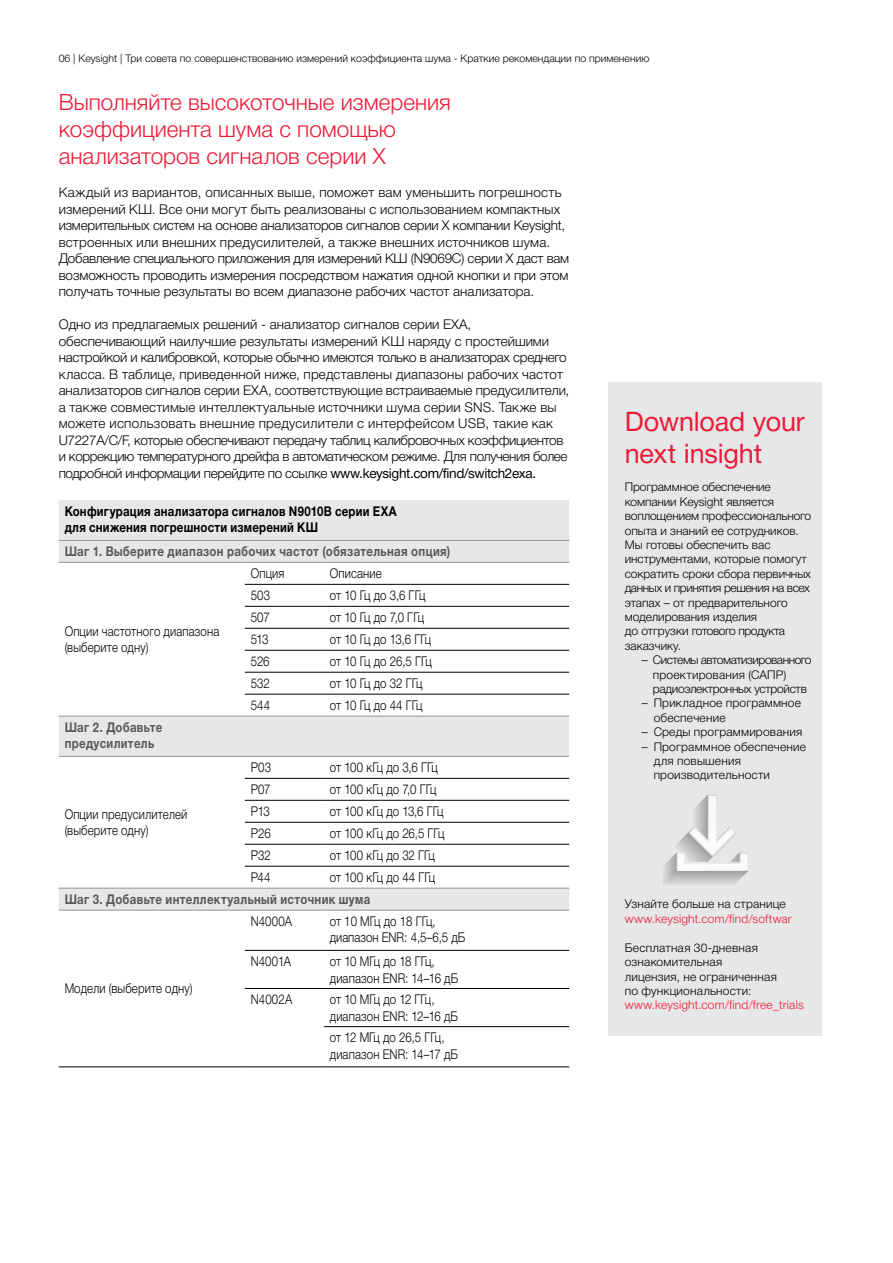
<style>
.page{position:relative;width:893px;height:1263px;background:#fff}
.page>*{position:absolute;margin:0;border:0;box-sizing:border-box;transform-origin:0 0}
.t1{font:27px/31.5px "Helvetica Neue Cyr";letter-spacing:-.005em;color:#ed1b37}
.t2{font:300 22.5px/27px "Helvetica Neue Cyr";color:#ed1b37}
.t3{font:300 13.5px/16.5px "Helvetica Neue Cyr";color:#000}
.t4{font:300 13.5px/16.5px "Helvetica Neue Cyr";color:#000;scale:.85 1}
.t5{font:700 13.5px/16.5px "Helvetica Neue Cyr";letter-spacing:.03em;color:#58595b;scale:.85 1}
.t6{font:700 13.5px/16.5px "Helvetica Neue Cyr";letter-spacing:.02em;color:#000;scale:.85 1}
.t7{font:300 13.5px "Helvetica Neue Cyr";letter-spacing:-.025em;color:#000;scale:.85 1}
.t8{font:300 13.5px "Helvetica Neue Cyr";letter-spacing:-.05em;color:#000;scale:.85 1}
.t9{font:300 12px/14.4px "Helvetica Neue Cyr";color:#000}
.t10{font:300 12px/14.4px "Helvetica Neue Cyr";letter-spacing:-.025em;color:#000}
.t11{font:300 12px "Helvetica Neue Cyr";letter-spacing:.015em;color:#ed1b37}
.t12{font:300 10.5px "Helvetica Neue Cyr";color:#000}
.s1{font-weight:400}
</style>
<div class="page">
<div style="left:608px;top:382px;width:213px;height:654px;background:#e6e7e8"></div>
<svg style="left:664px;top:795px;width:84px;height:89px"></svg>
<svg style="left:59px;top:500px;width:510px;height:410px"></svg>
<hr style="left:245px;top:584px;width:79px;height:1px;background:#000">
<hr style="left:324px;top:584px;width:245px;height:1px;background:#000">
<hr style="left:245px;top:606px;width:79px;height:1px;background:#000">
<hr style="left:324px;top:606px;width:245px;height:1px;background:#000">
<hr style="left:245px;top:628px;width:79px;height:1px;background:#000">
<hr style="left:324px;top:628px;width:245px;height:1px;background:#000">
<hr style="left:245px;top:650px;width:79px;height:1px;background:#000">
<hr style="left:324px;top:650px;width:245px;height:1px;background:#000">
<hr style="left:245px;top:672px;width:79px;height:1px;background:#000">
<hr style="left:324px;top:672px;width:245px;height:1px;background:#000">
<hr style="left:245px;top:694px;width:79px;height:1px;background:#000">
<hr style="left:324px;top:694px;width:245px;height:1px;background:#000">
<hr style="left:245px;top:778px;width:79px;height:1px;background:#000">
<hr style="left:324px;top:778px;width:245px;height:1px;background:#000">
<hr style="left:245px;top:800px;width:79px;height:1px;background:#000">
<hr style="left:324px;top:800px;width:245px;height:1px;background:#000">
<hr style="left:245px;top:822px;width:79px;height:1px;background:#000">
<hr style="left:324px;top:822px;width:245px;height:1px;background:#000">
<hr style="left:245px;top:844px;width:79px;height:1px;background:#000">
<hr style="left:324px;top:844px;width:245px;height:1px;background:#000">
<hr style="left:245px;top:866px;width:79px;height:1px;background:#000">
<hr style="left:324px;top:866px;width:245px;height:1px;background:#000">
<hr style="left:245px;top:950px;width:79px;height:1px;background:#000">
<hr style="left:324px;top:950px;width:245px;height:1px;background:#000">
<hr style="left:245px;top:988px;width:79px;height:1px;background:#000">
<hr style="left:324px;top:988px;width:245px;height:1px;background:#000">
<hr style="left:324px;top:1026px;width:245px;height:1px;background:#000">
<hr style="left:59px;top:1066px;width:186px;height:1px;background:#000">
<hr style="left:245px;top:1066px;width:79px;height:1px;background:#000">
<hr style="left:324px;top:1066px;width:245px;height:1px;background:#000">
<hr style="left:59px;top:888px;width:186px;height:1px;background:#939598">
<hr style="left:245px;top:888px;width:79px;height:1px;background:#939598">
<hr style="left:324px;top:888px;width:245px;height:1px;background:#939598">
<hr style="left:59px;top:910px;width:186px;height:1px;background:#939598">
<hr style="left:245px;top:910px;width:79px;height:1px;background:#939598">
<hr style="left:324px;top:910px;width:245px;height:1px;background:#939598">
<hr style="left:59px;top:716px;width:186px;height:1px;background:#939598">
<hr style="left:245px;top:716px;width:79px;height:1px;background:#939598">
<hr style="left:324px;top:716px;width:245px;height:1px;background:#939598">
<hr style="left:59px;top:756px;width:186px;height:1px;background:#939598">
<hr style="left:245px;top:756px;width:79px;height:1px;background:#939598">
<hr style="left:324px;top:756px;width:245px;height:1px;background:#939598">
<hr style="left:59px;top:540px;width:186px;height:1px;background:#939598">
<hr style="left:245px;top:540px;width:79px;height:1px;background:#939598">
<hr style="left:324px;top:540px;width:245px;height:1px;background:#939598">
<hr style="left:59px;top:562px;width:186px;height:1px;background:#939598">
<hr style="left:245px;top:562px;width:79px;height:1px;background:#939598">
<hr style="left:324px;top:562px;width:245px;height:1px;background:#939598">
<p class="t12" style="left:59px;top:52px;width:592px">06 | Keysight | Три совета по совершенствованию измерений коэффициента шума - Краткие рекомендации по применению</p>
<h2 class="t2" style="left:59px;top:88px;width:394px">Выполняйте высокоточные измерения коэффициента шума с помощью анализаторов сигналов серии X</h2>
<p class="t3" style="left:59px;top:184px;width:512px">Каждый из вариантов, описанных выше, поможет вам уменьшить погрешность измерений КШ. Все они могут быть реализованы с использованием компактных измерительных систем на основе анализаторов сигналов серии X компании Keysight, встроенных или внешних предусилителей, а также внешних источников шума.<br>Добавление специального приложения для измерений КШ (N9069C) серии X даст вам возможность проводить измерения посредством нажатия одной кнопки и при этом получать точные результаты во всем диапазоне рабочих частот анализатора.</p>
<p class="t3" style="left:59px;top:316px;width:512px">Одно из предлагаемых решений - анализатор сигналов серии EXA, обеспечивающий наилучшие результаты измерений КШ наряду с простейшими настройкой и калибровкой, которые обычно имеются только в анализаторах среднего класса. В таблице, приведенной ниже, представлены диапазоны рабочих частот анализаторов сигналов серии EXA, соответствующие встраиваемые предусилители, а также совместимые интеллектуальные источники шума серии SNS. Также вы можете использовать внешние предусилители с интерфейсом USB, такие как U7227A/C/F, которые обеспечивают передачу таблиц калибровочных коэффициентов и коррекцию температурного дрейфа в автоматическом режиме. Для получения более подробной информации перейдите по ссылке <span class="s1">www.keysight.com/find/switch2exa.</span></p>
<p class="t6" style="left:65px;top:503px;width:392px">Конфигурация анализатора сигналов N9010B серии EXA для снижения погрешности измерений КШ</p>
<p class="t5" style="left:65px;top:543px;width:455px">Шаг 1. Выберите диапазон рабочих частот (обязательная опция)</p>
<p class="t4" style="left:65px;top:623px;width:184px">Опции частотного диапазона (выберите одну)</p>
<p class="t5" style="left:65px;top:719px;width:116px">Шаг 2. Добавьте предусилитель</p>
<p class="t4" style="left:251px;top:565px;width:41px">Опция</p>
<p class="t4" style="left:330px;top:565px;width:63px">Описание</p>
<p class="t4" style="left:251px;top:587px;width:24px">503</p>
<p class="t7" style="left:330px;top:588px;width:114px">от 10 Гц до 3,6 ГГц</p>
<p class="t4" style="left:251px;top:609px;width:24px">507</p>
<p class="t7" style="left:330px;top:610px;width:112px">от 10 Гц до 7,0 ГГц</p>
<p class="t4" style="left:251px;top:631px;width:22px">513</p>
<p class="t8" style="left:330px;top:632px;width:121px">от 10 Гц до 13,6 ГГц</p>
<p class="t4" style="left:251px;top:653px;width:24px">526</p>
<p class="t4" style="left:330px;top:653px;width:122px">от 10 Гц до 26,5 ГГц</p>
<p class="t4" style="left:251px;top:675px;width:24px">532</p>
<p class="t4" style="left:330px;top:675px;width:110px">от 10 Гц до 32 ГГц</p>
<p class="t4" style="left:251px;top:697px;width:24px">544</p>
<p class="t4" style="left:330px;top:697px;width:111px">от 10 Гц до 44 ГГц</p>
<p class="t4" style="left:251px;top:759px;width:25px">P03</p>
<p class="t4" style="left:330px;top:759px;width:129px">от 100 кГц до 3,6 ГГц</p>
<p class="t4" style="left:251px;top:781px;width:25px">P07</p>
<p class="t4" style="left:330px;top:781px;width:127px">от 100 кГц до 7,0 ГГц</p>
<p class="t4" style="left:251px;top:803px;width:24px">P13</p>
<p class="t4" style="left:330px;top:803px;width:135px">от 100 кГц до 13,6 ГГц</p>
<p class="t4" style="left:251px;top:825px;width:25px">P26</p>
<p class="t4" style="left:330px;top:825px;width:136px">от 100 кГц до 26,5 ГГц</p>
<p class="t4" style="left:251px;top:847px;width:25px">P32</p>
<p class="t4" style="left:330px;top:847px;width:125px">от 100 кГц до 32 ГГц</p>
<p class="t4" style="left:251px;top:869px;width:25px">P44</p>
<p class="t4" style="left:330px;top:869px;width:125px">от 100 кГц до 44 ГГц</p>
<p class="t5" style="left:65px;top:891px;width:361px">Шаг 3. Добавьте интеллектуальный источник шума</p>
<p class="t4" style="left:65px;top:806px;width:146px">Опции предусилителей (выберите одну)</p>
<p class="t4" style="left:65px;top:980px;width:152px">Модели (выберите одну)</p>
<p class="t4" style="left:251px;top:913px;width:50px">N4000A</p>
<p class="t4" style="left:330px;top:913px;width:161px">от 10 МГц до 18 ГГц, диапазон ENR: 4,5–6,5 дБ</p>
<p class="t4" style="left:251px;top:953px;width:49px">N4001A</p>
<p class="t4" style="left:330px;top:953px;width:153px">от 10 МГц до 18 ГГц, диапазон ENR: 14–16 дБ</p>
<p class="t4" style="left:251px;top:991px;width:50px">N4002A</p>
<p class="t4" style="left:330px;top:991px;width:152px">от 10 МГц до 12 ГГц, диапазон ENR: 12–16 дБ</p>
<p class="t4" style="left:330px;top:1029px;width:152px">от 12 МГц до 26,5 ГГц, диапазон ENR: 14–17 дБ</p>
<h1 class="t1" style="left:625px;top:406px;width:182px">Download your next insight</h1>
<p class="t9" style="left:625px;top:480px;width:188px">Программное обеспечение компании Keysight является воплощением профессионального опыта и знаний ее сотрудников.<br>Мы готовы обеспечить вас инструментами, которые помогут сократить сроки сбора первичных данных и принятия решения на всех этапах – от предварительного моделирования изделия<br>до отгрузки готового продукта заказчику.</p>
<p class="t10" style="left:653px;top:653px;width:160px;text-indent:-11px">– Системы автоматизированного проектирования (САПР) радиоэлектронных устройств</p>
<p class="t9" style="left:654px;top:696px;width:149px;text-indent:-12px">– Прикладное программное обеспечение</p>
<p class="t9" style="left:642px;top:725px;width:162px">– Среды программирования</p>
<p class="t9" style="left:654px;top:739px;width:154px;text-indent:-12px">– Программное обеспечение для повышения производительности</p>
<p class="t9" style="left:625px;top:897px;width:163px">Узнайте больше на странице</p>
<p class="t11" style="left:625px;top:912px;width:168px">www.keysight.com/find/softwar</p>
<p class="t9" style="left:625px;top:940px;width:154px">Бесплатная 30-дневная ознакомительная лицензия, не ограниченная по функциональности:</p>
<p class="t11" style="left:625px;top:998px;width:181px">www.keysight.com/find/free_trials</p>
</div>
